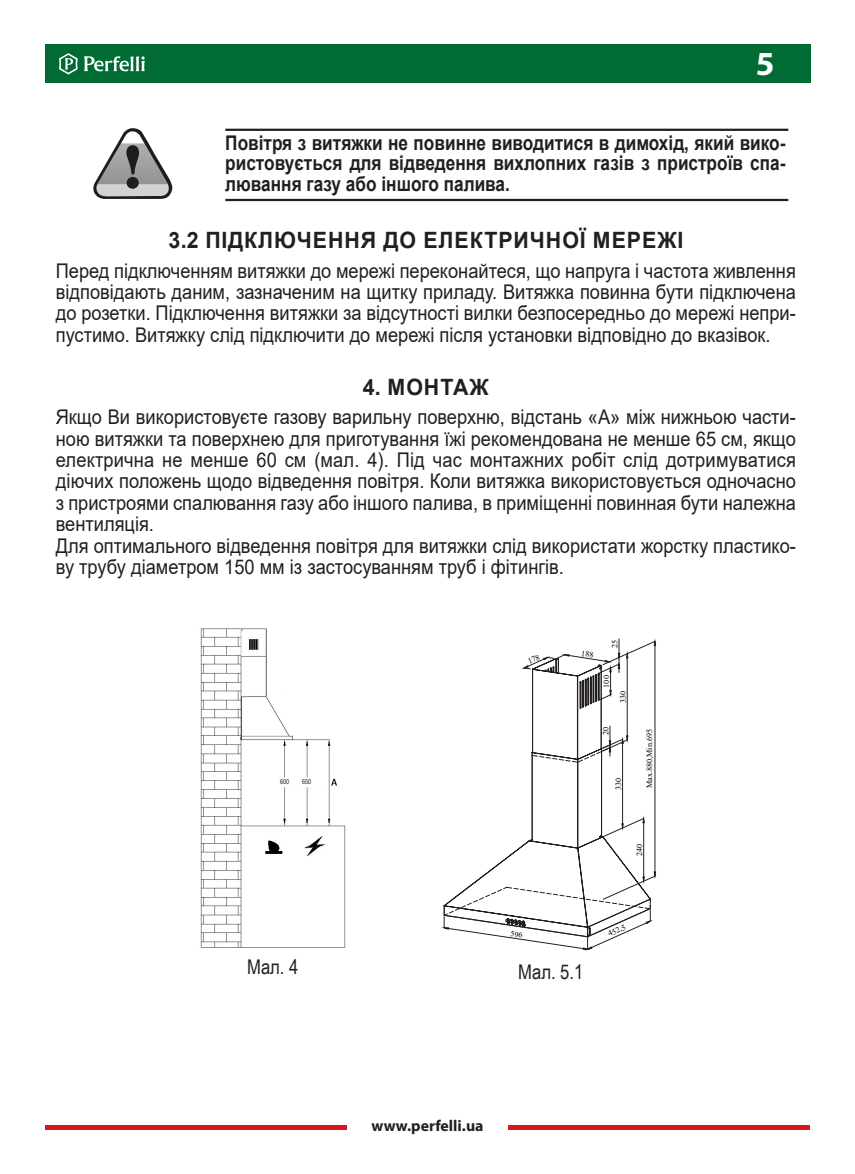
<style>
.page{position:relative;width:855px;height:1174px;background:#fff}
.page>*{position:absolute;margin:0;border:0;box-sizing:border-box;transform-origin:0 0}
.t1{font:700 33.75px "Myriad Pro";color:#fff}
.t2{font:700 22.5px "Arial";letter-spacing:.045em;color:#231f20;scale:.95 1}
.t3{font:20.25px/21.4px "Arial";color:#231f20;text-align:justify;scale:.9 1}
.t4{font:700 20.25px/20.2px "Arial";color:#231f20;text-align:justify;scale:.85 1}
.t5{font:20.25px "Arial Narrow";color:#231f20}
.t6{font:700 15.75px "Myriad Pro";color:#231f20}
.t7{font:8.1px "Times New Roman";color:#000001}
.t8{font:6.75px "Arial Narrow";color:#231f20}
</style>
<div class="page">
<div style="left:45px;top:45px;width:765px;height:38px;background:#006b32"></div>
<svg style="left:84px;top:56px;width:61px;height:15px"></svg>
<svg style="left:59px;top:53px;width:19px;height:22px"></svg>
<div style="left:45px;top:1124px;width:301px;height:5px;background:#d7171f"></div>
<div style="left:508px;top:1124px;width:302px;height:5px;background:#d7171f"></div>
<hr style="left:225px;top:129px;width:563px;height:2px;background:#231f20">
<hr style="left:225px;top:199px;width:563px;height:2px;background:#231f20">
<svg style="left:93px;top:128px;width:79px;height:71px"></svg>
<img style="left:200px;top:628px;width:146px;height:320px">
<div style="left:276px;top:778px;width:41px;height:8px;background:#fff"></div>
<svg style="left:443px;top:639px;width:213px;height:311px"></svg>
<h1 class="t1" style="left:756px;top:41px;width:20px">5</h1>
<p class="t4" style="left:225px;top:133px;width:660px">Повітря з витяжки не повинне виводитися в димохід, який вико&shy;ристовується для відведення вихлопних газів з пристроїв спа&shy;лювання газу або іншого палива.</p>
<p class="t2" style="left:169px;top:224px;width:543px">3.2 ПІДКЛЮЧЕННЯ ДО ЕЛЕКТРИЧНОЇ МЕРЕЖІ</p>
<p class="t3" style="left:56px;top:260px;width:824px">Перед підключенням витяжки до мережі переконайтеся, що напруга і частота живлення відповідають даним, зазначеним на щитку приладу. Витяжка повинна бути підключена до розетки. Підключення витяжки за відсутності вилки безпосередньо до мережі непри&shy;пустимо. Витяжку слід підключити до мережі після установки відповідно до вказівок.</p>
<p class="t2" style="left:363px;top:371px;width:134px">4. МОНТАЖ</p>
<p class="t3" style="left:56px;top:406px;width:824px">Якщо Ви використовуєте газову варильну поверхню, відстань «А» між нижньою части&shy;ною витяжки та поверхнею для приготування їжі рекомендована не менше 65 см, якщо електрична не менше 60 см (мал. 4). Під час монтажних робіт слід дотримуватися діючих положень щодо відведення повітря. Коли витяжка використовується одночасно з пристроями спалювання газу або іншого палива, в приміщенні повинная бути належна вентиляція.</p>
<p class="t3" style="left:56px;top:535px;width:824px">Для оптимального відведення повітря для витяжки слід використати жорстку пластико&shy;ву трубу діаметром 150 мм із застосуванням труб і фітингів.</p>
<p class="t7" style="left:612px;top:648px;width:10px;rotate:-90deg">25</p>
<p class="t8" style="left:280px;top:776px;width:11px">600</p>
<p class="t8" style="left:302px;top:776px;width:11px">650</p>
<p class="t7" style="left:603px;top:687px;width:14px;rotate:-90deg">100</p>
<p class="t7" style="left:603px;top:735px;width:10px;rotate:-90deg">20</p>
<p class="t7" style="left:620px;top:703px;width:14px;rotate:-90deg">330</p>
<p class="t7" style="left:615px;top:790px;width:14px;rotate:-90deg">330</p>
<p class="t7" style="left:646px;top:788px;width:61px;rotate:-90deg">Max.880,Min.695</p>
<p class="t7" style="left:636px;top:856px;width:14px;rotate:-90deg">240</p>
<p class="t5" style="left:247px;top:951px;width:53px">Мал. 4</p>
<p class="t5" style="left:518px;top:957px;width:67px">Мал. 5.1</p>
<p class="t7" style="left:607px;top:931px;width:20px;rotate:-24deg">452,5</p>
<p class="t6" style="left:371px;top:1115px;width:114px">www.perfelli.ua</p>
</div>
